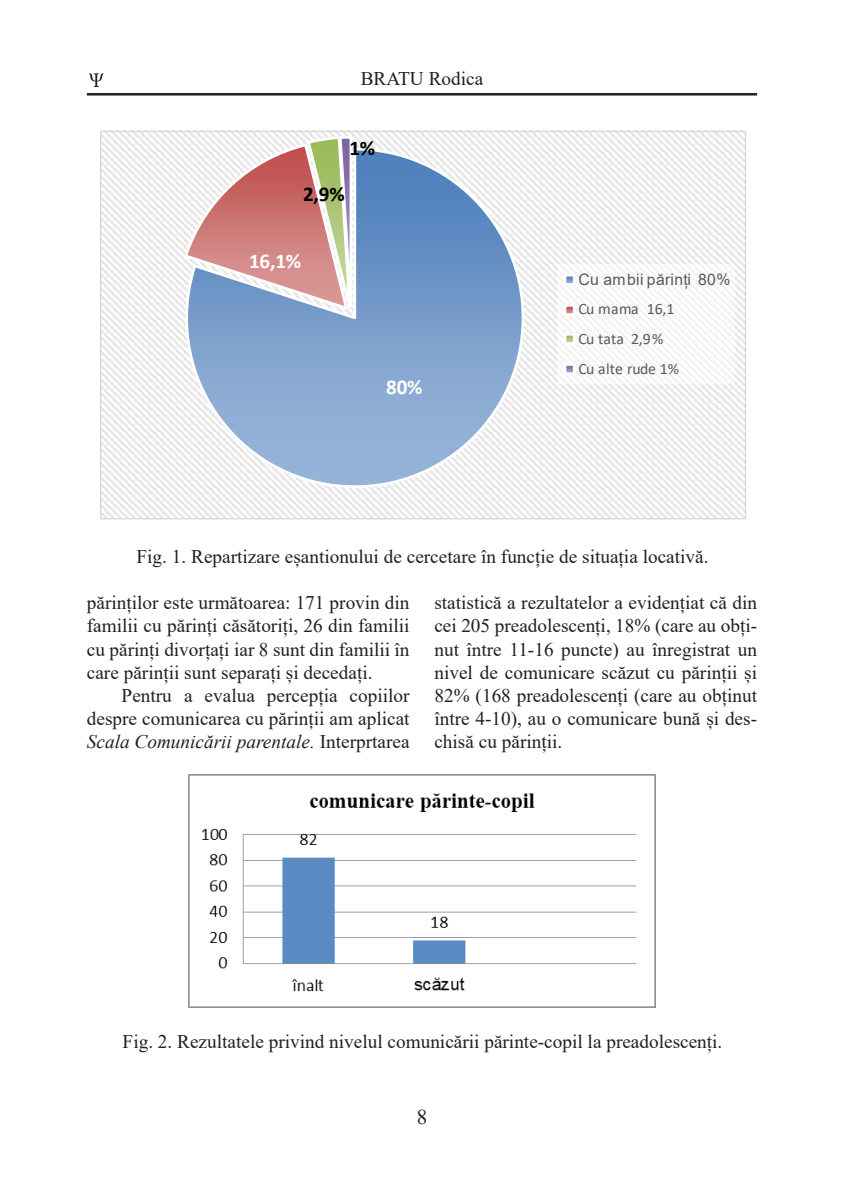
<style>
.page{position:relative;width:844px;height:1191px;background:#fff}
.page>*{position:absolute;margin:0;border:0;box-sizing:border-box;transform-origin:0 0}
.t1{font:700 21px "Calibri";color:#fff}
.t2{font:700 21px "Calibri";color:#000}
.t3{font:21px "Times New Roman";color:#231f20}
.Text_2_columns{font:19.25px/23.1px "Times New Roman";color:#231f20;text-align:justify}
.Figura_text_centered{font:19.25px "Times New Roman";color:#231f20}
.t4{font:15.75px/29.6px "Calibri";letter-spacing:-.005em;color:#595959}
.s1{font-family:"Arial"}
.s2{font-style:italic}
</style>
<div class="page">
<hr style="left:87px;top:93px;width:669px;height:2px;background:#231f20">
<svg style="left:89px;top:73px;width:15px;height:14px"></svg>
<div style="left:100px;top:131px;width:644px;height:387px;background:linear-gradient(to right,#f2f2f2,#f2f2f2)"></div>
<svg style="left:184px;top:146px;width:341px;height:343px"></svg>
<svg style="left:182px;top:135px;width:172px;height:254px"></svg>
<div style="left:557px;top:265px;width:177px;height:119px;background:#fff"></div>
<svg style="left:567px;top:278px;width:4px;height:4px"></svg>
<div style="left:563px;top:274px;width:12px;height:12px;border:3px solid #fff"></div>
<svg style="left:567px;top:308px;width:4px;height:4px"></svg>
<div style="left:563px;top:304px;width:12px;height:12px;border:3px solid #fff"></div>
<svg style="left:567px;top:337px;width:4px;height:4px"></svg>
<div style="left:563px;top:333px;width:12px;height:12px;border:3px solid #fff"></div>
<svg style="left:567px;top:367px;width:4px;height:4px"></svg>
<div style="left:563px;top:363px;width:12px;height:12px;border:3px solid #fff"></div>
<img style="left:189px;top:774px;width:466px;height:233px">
<p class="Text_2_columns" style="left:360px;top:66px;width:124px">BRATU Rodica</p>
<p class="t2" style="left:349px;top:133px;width:27px">1%</p>
<p class="t2" style="left:303px;top:179px;width:43px">2,9%</p>
<p class="t1" style="left:249px;top:246px;width:54px">16,1%</p>
<p class="t1" style="left:386px;top:372px;width:38px">80%</p>
<p class="t4" style="left:578px;top:264px;width:154px"><span class="s1">Cu ambii părinți 80%<br></span>Cu mama 16,1<br>Cu tata 2,9%<br>Cu alte rude 1%</p>
<p class="Figura_text_centered" style="left:136px;top:543px;width:573px">Fig. 1. Repartizare eșantionului de cercetare în funcție de situația locativă.</p>
<p class="Text_2_columns" style="left:87px;top:591px;width:324px">părinților este următoarea: 171 provin din familii cu părinți căsătoriți, 26 din familii cu părinți divorțați iar 8 sunt din familii în care părinții sunt separați și decedați.</p>
<p class="Text_2_columns" style="left:87px;top:683px;width:324px;text-indent:35px">Pentru a evalua percepția copiilor despre comunicarea cu părinții am aplicat <span class="s2">Scala Comunicării parentale.</span> Interprtarea</p>
<p class="Text_2_columns" style="left:434px;top:591px;width:324px">statistică a rezultatelor a evidențiat că din cei 205 preadolescenți, 18% (care au obți&shy;nut între 11-16 puncte) au înregistrat un nivel de comunicare scăzut cu părinții și 82% (168 preadolescenți (care au obținut între 4-10), au o comunicare bună și des&shy;chisă cu părinții.</p>
<p class="Figura_text_centered" style="left:123px;top:1028px;width:601px">Fig. 2. Rezultatele privind nivelul comunicării părinte-copil la preadolescenți.</p>
<p class="t3" style="left:416px;top:1102px;width:12px">8</p>
</div>
